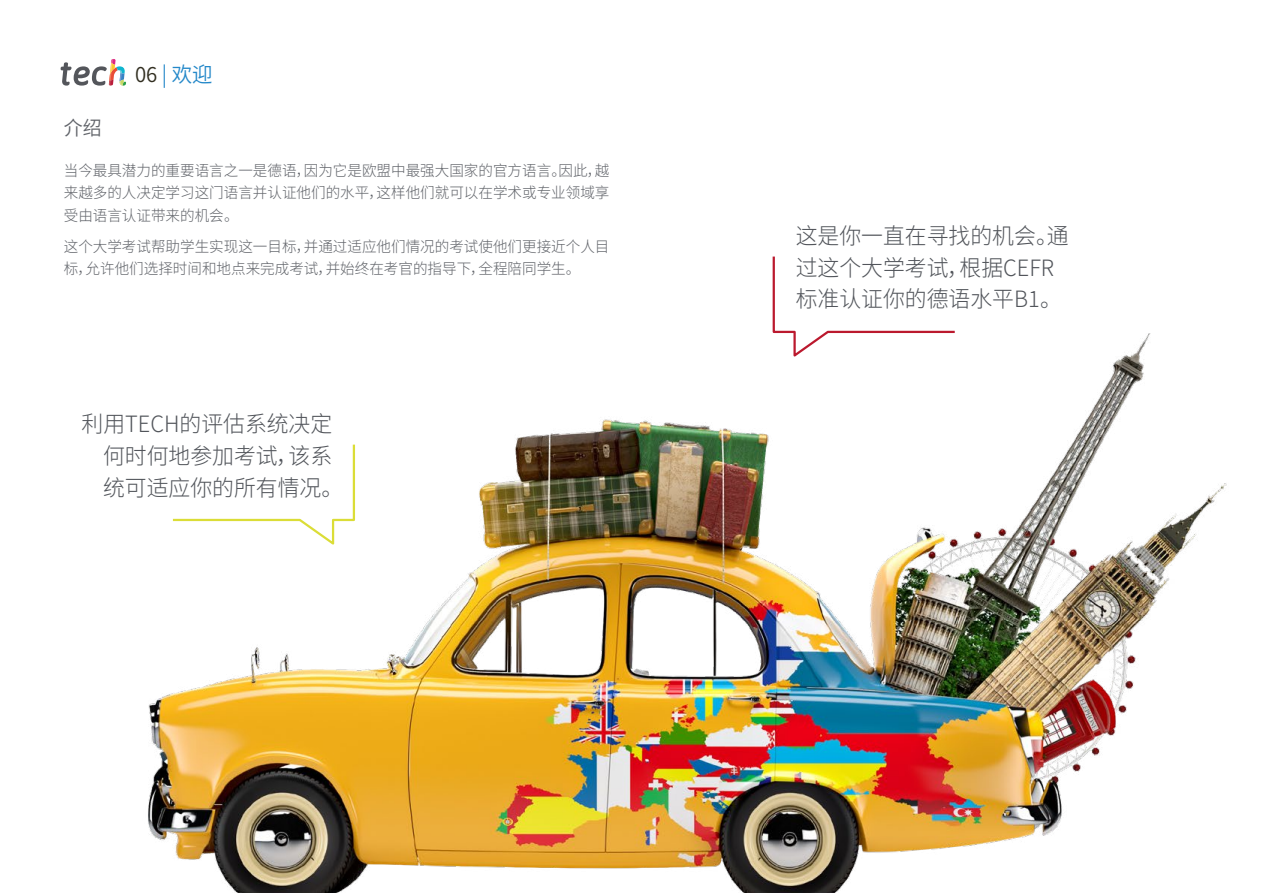
<style>
.page{position:relative;width:1263px;height:893px;background:#fff}
.page>*{position:absolute;margin:0;border:0;box-sizing:border-box;transform-origin:0 0}
.t1{font:300 22.5px/31.5px "Source Han Sans CN";color:#52555b}
.t2{font:21px "Source Han Sans CN";color:#2488c9}
.t3{font:19.5px "Source Han Sans CN";color:#61646a}
.t4{font:300 15px/22.5px "Source Han Sans CN";color:#61646a;text-align:justify}
.s1{color:#312e20}
</style>
<div class="page">
<img style="left:148px;top:334px;width:1079px;height:559px">
<svg style="left:171px;top:442px;width:185px;height:106px"></svg>
<svg style="left:771px;top:256px;width:186px;height:104px"></svg>
<svg style="left:61px;top:59px;width:65px;height:27px"></svg>
<h3 class="t3" style="left:64px;top:116px;width:39px">介绍</h3>
<h2 class="t2" style="left:135px;top:63px;width:79px"><span class="s1">06</span> | 欢迎</h2>
<p class="t4" style="left:64px;top:159px;width:547px">当今最具潜力的重要语言之一是德语，因为它是欧盟中最强大国家的官方语言。因此，越来越多的人决定学习这门语言并认证他们的水平，这样他们就可以在学术或专业领域享受由语言认证带来的机会。</p>
<p class="t4" style="left:64px;top:235px;width:547px">这个大学考试帮助学生实现这一目标，并通过适应他们情况的考试使他们更接近个人目标，允许他们选择时间和地点来完成考试，并始终在考官的指导下，全程陪同学生。</p>
<h1 class="t1" style="left:103px;top:409px;width:242px;text-indent:-21px">利用TECH的评估系统决定何时何地参加考试，该系统可适应你的所有情况。</h1>
<h1 class="t1" style="left:796px;top:221px;width:274px">这是你一直在寻找的机会。通过这个大学考试，根据CEFR标准认证你的德语水平B1。</h1>
</div>
